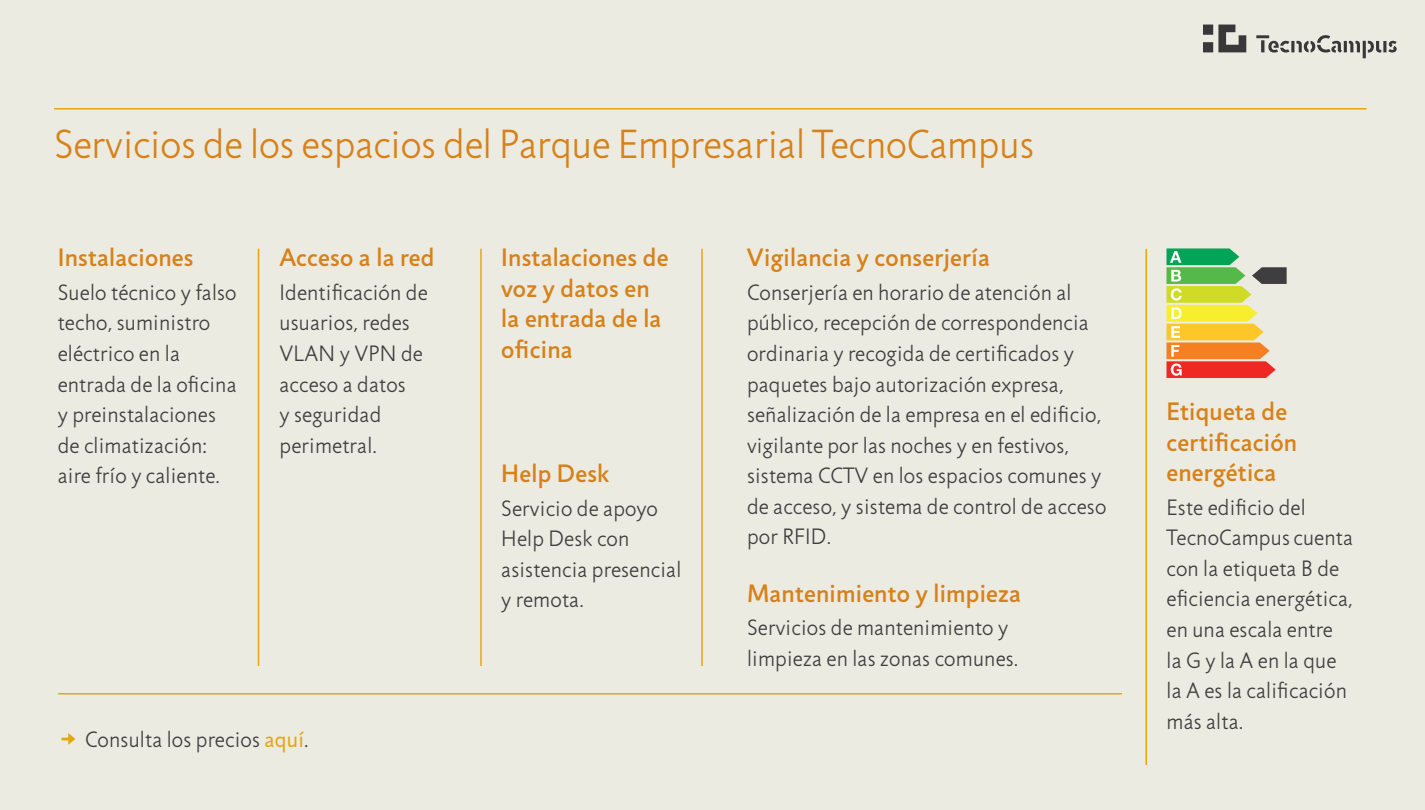
<style>
.page{position:relative;width:1425px;height:810px;background:#ecebe2}
.page>*{position:absolute;margin:0;border:0;box-sizing:border-box;transform-origin:0 0}
.t1{font:300 41.17px "Jigsaw";color:#d78118}
.t2{font:500 25.5px/30.5px "Jigsaw";letter-spacing:.01em;color:#d78118}
.t3{font:300 22.5px/30.5px "Jigsaw";letter-spacing:.01em;color:#3e3e3f}
.s1{font-weight:400;color:#e7a512}
</style>
<div class="page">
<svg style="left:1256px;top:35px;width:141px;height:23px"></svg>
<svg style="left:1203px;top:25px;width:43px;height:27px"></svg>
<hr style="left:258px;top:249px;width:1px;height:417px;background:#e7a512">
<hr style="left:480px;top:249px;width:2px;height:417px;background:#e7a512">
<hr style="left:1146px;top:249px;width:1px;height:516px;background:#e7a512">
<hr style="left:701px;top:249px;width:2px;height:417px;background:#e7a512">
<hr style="left:54px;top:108px;width:1312px;height:2px;background:#e7a512">
<svg style="left:1166px;top:248px;width:121px;height:130px"></svg>
<hr style="left:58px;top:693px;width:1064px;height:1px;background:#e7a512">
<svg style="left:62px;top:733px;width:13px;height:12px"></svg>
<h1 class="t1" style="left:54px;top:121px;width:982px">Servicios de los espacios del Parque Empresarial TecnoCampus</h1>
<p class="t2" style="left:58px;top:242px;width:137px">Instalaciones</p>
<p class="t3" style="left:58px;top:277px;width:180px">Suelo técnico y falso techo, suministro eléctrico en la entrada de la oficina y preinstalaciones de climatización: aire frío y caliente.</p>
<p class="t2" style="left:279px;top:242px;width:157px">Acceso a la red</p>
<p class="t3" style="left:279px;top:277px;width:150px">Identificación de usuarios, redes<br>VLAN y VPN de acceso a datos<br>y seguridad perimetral.</p>
<p class="t3" style="left:85px;top:724px;width:225px">Consulta los precios <span class="s1">aquí</span>.</p>
<p class="t2" style="left:501px;top:242px;width:169px">Instalaciones de voz y datos en la entrada de la oficina</p>
<p class="t2" style="left:747px;top:242px;width:244px">Vigilancia y conserjería</p>
<p class="t3" style="left:747px;top:277px;width:361px">Conserjería en horario de atención al público, recepción de correspondencia ordinaria y recogida de certificados y paquetes bajo autorización expresa, señalización de la empresa en el edificio, vigilante por las noches y en festivos, sistema CCTV en los espacios comunes y de acceso, y sistema de control de acceso por RFID.</p>
<p class="t2" style="left:747px;top:578px;width:276px">Mantenimiento y limpieza</p>
<p class="t3" style="left:747px;top:613px;width:273px">Servicios de mantenimiento y limpieza en las zonas comunes.</p>
<p class="t2" style="left:501px;top:458px;width:110px">Help Desk</p>
<p class="t3" style="left:501px;top:493px;width:182px">Servicio de apoyo<br>Help Desk con asistencia presencial y remota.</p>
<p class="t2" style="left:1166px;top:396px;width:132px">Etiqueta de certificación energética</p>
<p class="t3" style="left:1166px;top:492px;width:188px">Este edificio del<br>TecnoCampus cuenta con la etiqueta B de eficiencia energética, en una escala entre la G y la A en la que la A es la calificación más alta.</p>
</div>
